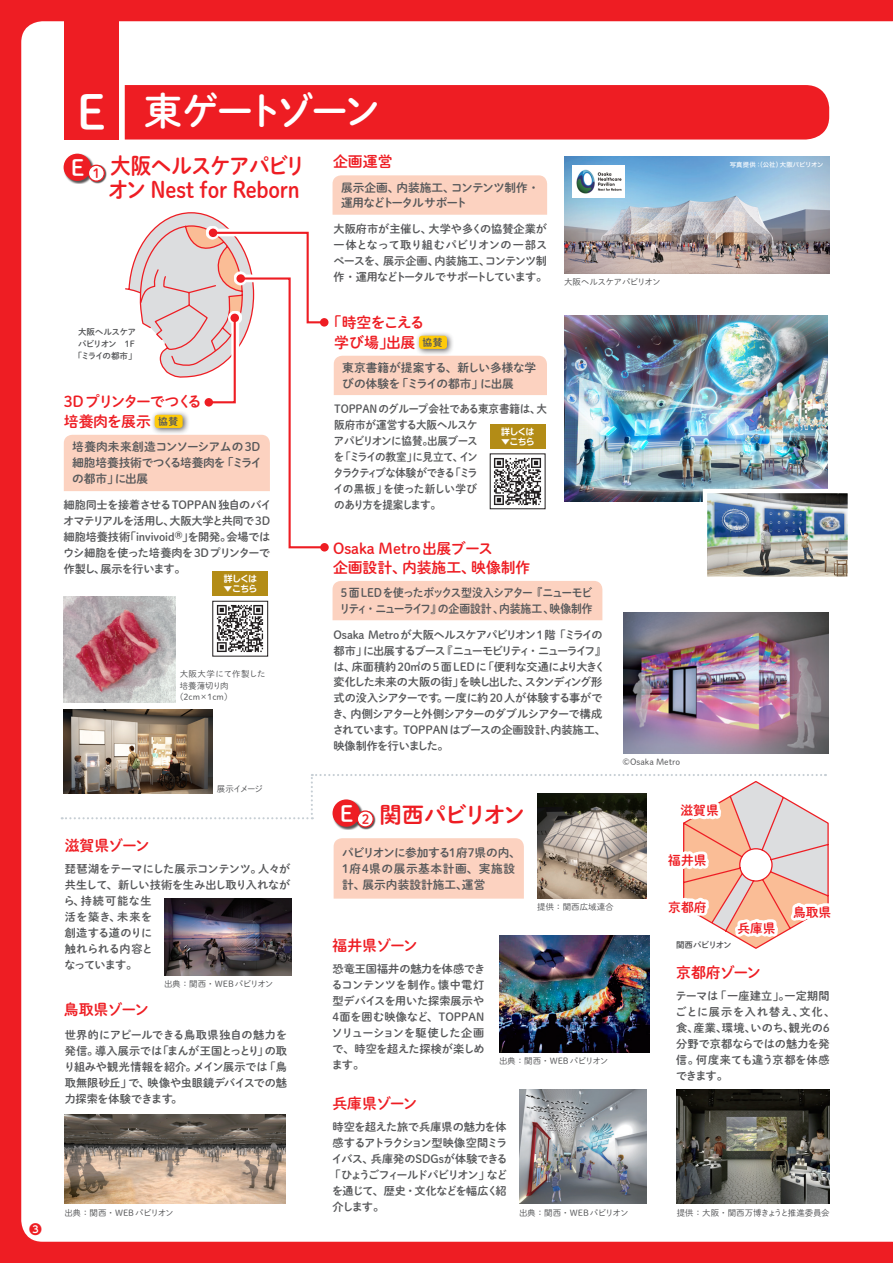
<style>
.page{position:relative;width:893px;height:1263px;background:#ee1d23}
.page>*{position:absolute;margin:0;border:0;box-sizing:border-box;transform-origin:0 0}
.t1{font:37.8px "Shuei M Go Std B";letter-spacing:-.11em;color:#fff}
.t2{font:22.35px/24.5px "Shuei M Go Std B";letter-spacing:-.015em;color:#ee1d23;text-align:right;scale:.93 1}
.t3{font:22.35px "Shuei M Go Std B";letter-spacing:-.105em;color:#ee1d23}
.t4{font:14.85px/19.2px "Shuei M Go Std B";letter-spacing:-.02em;color:#ee1d23}
.t5{font:14.85px/19.2px "Shuei M Go Std B";letter-spacing:-.075em;color:#ee1d23}
.t6{font:14.85px/19.2px "Shuei M Go Std B";letter-spacing:-.04em;color:#ee1d23}
.t7{font:12.75px "Shuei M Go Std B";color:#ee1d23}
.t8{font:700 12.75px "UD Shin Go Pr 6 De";color:#ee1d23}
.t9{font:11.7px/15.9px "Shuei M Go Std B";letter-spacing:-.015em;color:#57585a}
.t10{font:11.7px/15.9px "Shuei M Go Std B";letter-spacing:-.065em;color:#57585a;scale:.93 1}
.t11{font:11.7px/15.9px "Shuei M Go Std B";letter-spacing:-.07em;color:#57585a}
.t12{font:11.1px/15.9px "Shuei M Go Std B";letter-spacing:-.025em;color:#57585a;text-align:justify}
.t13{font:11.1px/15.9px "Shuei M Go Std B";letter-spacing:-.045em;color:#57585a}
.t14{font:11.1px/15.9px "Shuei M Go Std B";letter-spacing:-.025em;color:#57585a;scale:.95 1}
.t15{font:11.1px/15.9px "Shuei M Go Std B";letter-spacing:.015em;color:#57585a}
.t16{font:11.1px "Shuei M Go Std B";letter-spacing:-.005em;color:#57585a}
.t17{font:700 9px "UD Shin M Go Pr 6 De";letter-spacing:-.085em;color:#fff}
.t18{font:8.55px "Shuei M Go Std L";letter-spacing:-.06em;color:#57585a}
.t19{font:8.55px/11.7px "Shuei M Go Std L";letter-spacing:-.015em;color:#57585a}
.t20{font:8.55px/11.7px "Shuei M Go Std B";letter-spacing:-.06em;color:#57585a;text-align:center}
.t21{font:8.55px "Shuei M Go Std L";letter-spacing:-.035em;color:#57585a}
.t22{font:8.55px "Shuei M Go Std L";letter-spacing:-.045em;color:#57585a}
.t23{font:8.55px "Shuei M Go Std B";letter-spacing:-.105em;color:#57585a}
.t24{font:6.45px "Hira Kaku Std N W5";letter-spacing:.01em;color:#fff}
.s1{font-size:47.1px}
.s2{font-size:9.75px;color:#57585a}
.s3{font-size:22.05px;color:#fff}
.s4{font-size:12.9px}
</style>
<div class="page">
<div style="left:21px;top:21px;width:872px;height:1221px;background:#fff"></div>
<svg style="left:125px;top:85px;width:704px;height:55px"></svg>
<div style="left:64px;top:13px;width:54px;height:127px;background:#ee1d23"></div>
<img style="left:64px;top:597px;width:111px;height:105px">
<img style="left:64px;top:709px;width:149px;height:63px">
<img style="left:623px;top:612px;width:206px;height:141px">
<img style="left:564px;top:157px;width:265px;height:116px">
<img style="left:573px;top:166px;width:52px;height:31px">
<div style="left:333px;top:175px;width:214px;height:40px;background:#fcd2c0"></div>
<div style="left:64px;top:154px;width:30px;height:30px;background:#231f20;opacity:.75"></div>
<div style="left:64px;top:154px;width:27px;height:27px;background:#ee1d23;border-radius:50%"></div>
<div style="left:88px;top:165px;width:19px;height:19px;background:#231f20;opacity:.75"></div>
<div style="left:88px;top:165px;width:16px;height:16px;background:#fff;border-radius:50%"></div>
<div style="left:88px;top:165px;width:17px;height:17px;border:1px solid #ee1d23;border-radius:50%"></div>
<div style="left:415px;top:332px;width:39px;height:24px;background:#231f20;opacity:.75"></div>
<div style="left:419px;top:336px;width:28px;height:13px;background:#feca0a;border-radius:3px"></div>
<img style="left:564px;top:315px;width:264px;height:186px">
<div style="left:334px;top:356px;width:213px;height:39px;background:#fcd2c0"></div>
<img style="left:701px;top:487px;width:153px;height:96px">
<div style="left:333px;top:581px;width:269px;height:39px;background:#fcd2c0"></div>
<img style="left:499px;top:989px;width:151px;height:63px">
<img style="left:519px;top:1089px;width:127px;height:115px">
<img style="left:65px;top:1115px;width:220px;height:89px">
<img style="left:677px;top:1089px;width:153px;height:115px">
<img style="left:62px;top:772px;width:775px;height:217px">
<svg style="left:490px;top:453px;width:56px;height:56px;background:#a4a2a3"></svg>
<div style="left:490px;top:424px;width:55px;height:25px;background:#b38c16"></div>
<svg style="left:212px;top:601px;width:56px;height:56px;background:#a3a1a2"></svg>
<div style="left:213px;top:572px;width:55px;height:24px;background:#b38c16"></div>
<div style="left:234px;top:271px;width:98px;height:283px;background:#fff"></div>
<div style="left:320px;top:543px;width:9px;height:8px;background:#ee1d23;border-radius:50%"></div>
<div style="left:206px;top:226px;width:125px;height:103px;background:#fff"></div>
<svg style="left:64px;top:211px;width:263px;height:338px"></svg>
<div style="left:209px;top:229px;width:8px;height:8px;background:#ee1d23;border-radius:50%"></div>
<div style="left:320px;top:318px;width:8px;height:9px;background:#ee1d23;border-radius:50%"></div>
<p class="t8" style="left:29px;top:1218px;width:14px">❸</p>
<h1 class="t1" style="left:77px;top:83px;width:305px"><span class="s1">E</span> 東ゲートゾーン</h1>
<h2 class="t2" style="left:71px;top:152px;width:254px"><sub>E</sub> <sub>1</sub> 大阪ヘルスケアパビリオン Nest for Reborn</h2>
<p class="t20" style="left:74px;top:326px;width:64px">大阪ヘルスケアパビリオン　1F「ミライの都市」</p>
<h3 class="t5" style="left:61px;top:392px;width:143px">３D プリンターでつくる培養肉を展示 <span class="s2">協賛</span></h3>
<p class="t9" style="left:72px;top:439px;width:191px">培養肉未来創造コンソーシアムの3D細胞培養技術でつくる培養肉を「ミライの都市」に出展</p>
<p class="t12" style="left:63px;top:497px;width:210px;text-align:left">細胞同士を接着させるTOPPAN独自のバイオマテリアルを活用し、大阪大学と共同で3D細胞培養技術「invivoid®」を開発。会場ではウシ細胞を使った培養肉を3Dプリンターで作製し、展示を行います。</p>
<p class="t17" style="left:224px;top:571px;width:35px">詳しくは</p>
<p class="t17" style="left:224px;top:581px;width:35px">▼こちら</p>
<p class="t19" style="left:180px;top:668px;width:87px">大阪大学にて作製した培養薄切り肉(2cm×1cm)</p>
<p class="t19" style="left:217px;top:783px;width:48px">展示イメージ</p>
<h3 class="t4" style="left:333px;top:152px;width:61px">企画運営</h3>
<p class="t11" style="left:341px;top:179px;width:200px">展示企画、内装施工、コンテンツ制作・運用などトータルサポート</p>
<p class="t12" style="left:333px;top:221px;width:216px">大阪府市が主催し、大学や多くの協賛企業が一体となって取り組むパビリオンの一部スペースを、展示企画、内装施工、コンテンツ制作・運用などトータルでサポートしています。</p>
<h3 class="t6" style="left:334px;top:313px;width:110px;text-indent:-7px">「時空をこえる学び場」出展 <span class="s2">協賛</span></h3>
<p class="t9" style="left:342px;top:359px;width:195px">東京書籍が提案する、新しい多様な学びの体験を「ミライの都市」に出展</p>
<p class="t14" style="left:333px;top:401px;width:227px">TOPPANのグループ会社である東京書籍は、大阪府市が運営する大阪ヘルスケ<br>アパビリオンに協賛。出展ブース<br>を「ミライの教室」に見立て、イン<br>タラクティブな体験ができる「ミラ<br>イの黒板」を使った新しい学び<br>のあり方を提案します。</p>
<p class="t17" style="left:501px;top:424px;width:35px">詳しくは</p>
<p class="t17" style="left:501px;top:434px;width:35px">▼こちら</p>
<p class="t22" style="left:564px;top:275px;width:98px">大阪ヘルスケアパビリオン</p>
<h3 class="t4" style="left:333px;top:538px;width:199px">Osaka Metro出展ブース　<br>企画設計、内装施工、映像制作</h3>
<p class="t10" style="left:340px;top:584px;width:274px">5 面 LEDを使ったボックス型没入シアター『ニューモビリティ・ニューライフ』の企画設計、内装施工、映像制作</p>
<p class="t13" style="left:332px;top:626px;width:275px">Osaka Metroが大阪ヘルスケアパビリオン1階「ミライの都市」に出展するブース『ニューモビリティ・ニューライフ』は、床面積約20㎡の5面LEDに「便利な交通により大きく変化した未来の大阪の街」を映し出した、スタンディング形式の没入シアターです。一度に約20人が体験する事ができ、内側シアターと外側シアターのダブルシアターで構成されています。TOPPANはブースの企画設計、内装施工、映像制作を行いました。</p>
<p class="t19" style="left:622px;top:755px;width:59px">©Osaka Metro</p>
<p class="t24" style="left:730px;top:160px;width:95px">写真提供：（公社）大阪パビリオン</p>
<h3 class="t4" style="left:65px;top:836px;width:87px">滋賀県ゾーン</h3>
<p class="t12" style="left:64px;top:860px;width:228px;text-align:left">琵琶湖をテーマにした展示コンテンツ。人々が共生して、新しい技術を生み出し取り入れながら、持続可能な生<br>活を築き、未来を<br>創造する道のりに<br>触れられる内容と<br>なっています。</p>
<h3 class="t4" style="left:64px;top:999px;width:87px">鳥取県ゾーン</h3>
<p class="t18" style="left:164px;top:978px;width:111px">出典：関西・WEB パビリオン</p>
<p class="t12" style="left:64px;top:1026px;width:224px">世界的にアピールできる鳥取県独自の魅力を発信。導入展示では「まんが王国とっとり」の取り組みや観光情報を紹介。メイン展示では「鳥取無限砂丘」で、映像や虫眼鏡デバイスでの魅力探索を体験できます。</p>
<h2 class="t3" style="left:340px;top:798px;width:187px"><span class="s3">E</span> <span class="s4">2</span> 関西パビリオン</h2>
<p class="t9" style="left:340px;top:844px;width:183px">パビリオンに参加する1府7県の内、<br>１府４県の展示基本計画、実施設計、展示内装設計施工、運営</p>
<h3 class="t4" style="left:333px;top:935px;width:87px">福井県ゾーン</h3>
<p class="t19" style="left:537px;top:901px;width:78px">提供：関西広域連合</p>
<p class="t7" style="left:680px;top:801px;width:40px">滋賀県</p>
<p class="t7" style="left:668px;top:851px;width:40px">福井県</p>
<p class="t7" style="left:668px;top:897px;width:40px">京都府</p>
<p class="t7" style="left:737px;top:918px;width:40px">兵庫県</p>
<p class="t23" style="left:676px;top:938px;width:57px">関西パビリオン</p>
<p class="t7" style="left:793px;top:902px;width:40px">鳥取県</p>
<p class="t16" style="left:333px;top:961px;width:154px">恐竜王国福井の魅力を体感でき</p>
<h3 class="t4" style="left:676px;top:963px;width:87px">京都府ゾーン</h3>
<p class="t12" style="left:330px;top:976px;width:156px">るコンテンツを制作。懐中電灯型デバイスを用いた探索展示や４面を囲む映像など、TOPPANソリューションを駆使した企画で、時空を超えた探検が楽しめます。</p>
<p class="t15" style="left:675px;top:987px;width:161px">テーマは「一座建立」。一定期間ごとに展示を入れ替え、文化、食、産業、環境、いのち、観光の６分野で京都ならではの魅力を発信。何度来ても違う京都を体感できます。</p>
<p class="t18" style="left:499px;top:1054px;width:111px">出典：関西・WEB パビリオン</p>
<h3 class="t4" style="left:332px;top:1093px;width:87px">兵庫県ゾーン</h3>
<p class="t12" style="left:330px;top:1118px;width:179px">時空を超えた旅で兵庫県の魅力を体感するアトラクション型映像空間ミライバス、兵庫発のSDGｓが体験できる「ひょうごフィールドパビリオン」などを通じて、歴史・文化などを幅広く紹介します。</p>
<p class="t18" style="left:64px;top:1206px;width:111px">出典：関西・WEB パビリオン</p>
<p class="t18" style="left:519px;top:1206px;width:111px">出典：関西・WEB パビリオン</p>
<p class="t21" style="left:677px;top:1206px;width:154px">提供：⼤阪・関⻄万博きょうと推進委員会</p>
</div>
